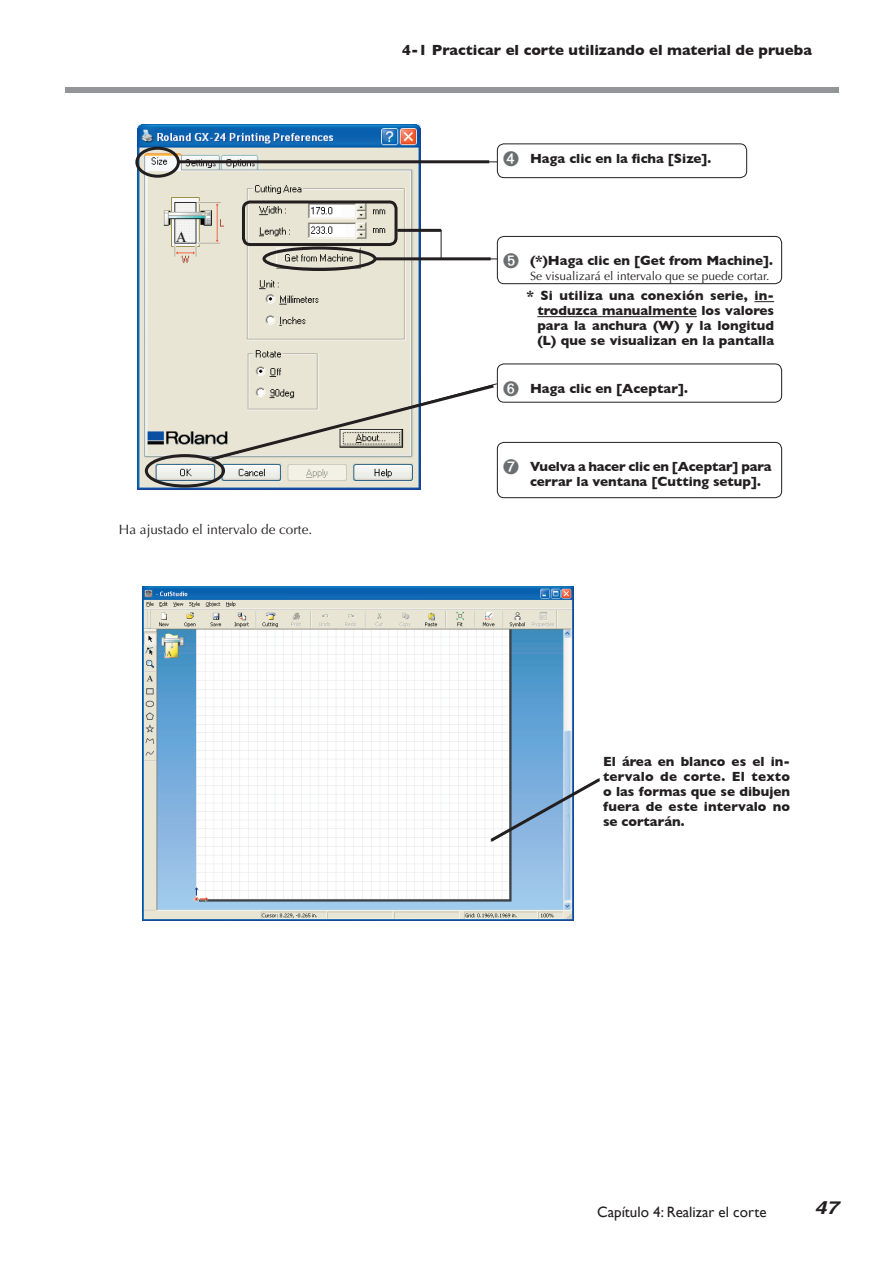
<style>
.page{position:relative;width:893px;height:1263px;background:#fff}
.page>*{position:absolute;margin:0;border:0;box-sizing:border-box;transform-origin:0 0}
.t1{font:italic 700 18px "Helvetica";color:#231f20;scale:1.2 1}
.t2{font:700 15px "Gill Sans";color:#231f20}
.t3{font:15px "Gill Sans";color:#231f20}
.t4{font:700 13.5px/15px "Gill Sans";color:#231f20;text-align:justify}
.t5{font:13.5px "Optima";color:#231f20}
.t6{font:12px "Optima";color:#231f20}
.s1{color:#6c6d70}
</style>
<div class="page">
<div style="left:65px;top:87px;width:774px;height:6px;background:#939598"></div>
<img style="left:143px;top:587px;width:430px;height:334px">
<img style="left:137px;top:125px;width:283px;height:364px">
<hr style="left:179px;top:160px;width:310px;height:3px;background:#231f20">
<hr style="left:375px;top:257px;width:116px;height:3px;background:#231f20">
<hr style="left:397px;top:229px;width:44px;height:3px;background:#231f20">
<div style="left:262px;top:247px;width:114px;height:24px;border:3px solid #231f20;border-radius:50%"></div>
<div style="left:264px;top:248px;width:111px;height:22px;border:1px solid #231f20;border-radius:50%"></div>
<hr style="left:375px;top:259px;width:123px;height:1px;background:#231f20">
<svg style="left:497px;top:143px;width:250px;height:35px"></svg>
<svg style="left:497px;top:236px;width:285px;height:48px"></svg>
<svg style="left:441px;top:230px;width:1px;height:28px"></svg>
<div style="left:135px;top:147px;width:45px;height:31px;border:3px solid #231f20;border-radius:50%"></div>
<div style="left:136px;top:148px;width:43px;height:29px;border:1px solid #231f20;border-radius:50%"></div>
<hr style="left:178px;top:161px;width:319px;height:1px;background:#231f20">
<div style="left:145px;top:454px;width:80px;height:34px;border:3px solid #231f20;border-radius:50%"></div>
<div style="left:146px;top:455px;width:78px;height:32px;border:1px solid #231f20;border-radius:50%"></div>
<svg style="left:208px;top:363px;width:574px;height:135px"></svg>
<svg style="left:240px;top:199px;width:159px;height:46px;background:#c5c2b7"></svg>
<hr style="left:397px;top:230px;width:44px;height:1px;background:#231f20">
<svg style="left:487px;top:775px;width:113px;height:69px"></svg>
<svg style="left:754px;top:301px;width:20px;height:1px"></svg>
<hr style="left:537px;top:316px;width:160px;height:1px;background:#231f20">
<p class="t5" style="left:119px;top:521px;width:195px">Ha ajustado el intervalo de corte.</p>
<p class="t2" style="left:402px;top:41px;width:411px">4-1 Practicar el corte utilizando el material de prueba</p>
<p class="t4" style="left:503px;top:151px;width:210px"><span class="s1">➍</span> Haga clic en la ficha [Size].</p>
<p class="t4" style="left:503px;top:253px;width:272px"><span class="s1">➎</span> (*)Haga clic en [Get from Machine].</p>
<p class="t6" style="left:530px;top:269px;width:241px">Se visualizará el intervalo que se puede cortar.</p>
<p class="t4" style="left:537px;top:288px;width:238px;text-indent:-11px">* Si utiliza una conexión serie, in&shy;troduzca manualmente los valores para la anchura (W) y la longitud (L) que se visualizan en la pantalla</p>
<p class="t4" style="left:503px;top:381px;width:186px"><span class="s1">➏</span> Haga clic en [Aceptar].</p>
<p class="t4" style="left:530px;top:459px;width:243px;text-indent:-27px"><span class="s1">➐</span> Vuelva a hacer clic en [Aceptar] para cerrar la ventana [Cutting setup].</p>
<p class="t4" style="left:603px;top:754px;width:189px">El área en blanco es el in&shy;tervalo de corte. El texto o las formas que se dibujen fuera de este intervalo no se cortarán.</p>
<p class="t3" style="left:597px;top:1203px;width:171px">Capítulo 4: Realizar el corte</p>
<h1 class="t1" style="left:814px;top:1197px;width:22px">47</h1>
</div>
